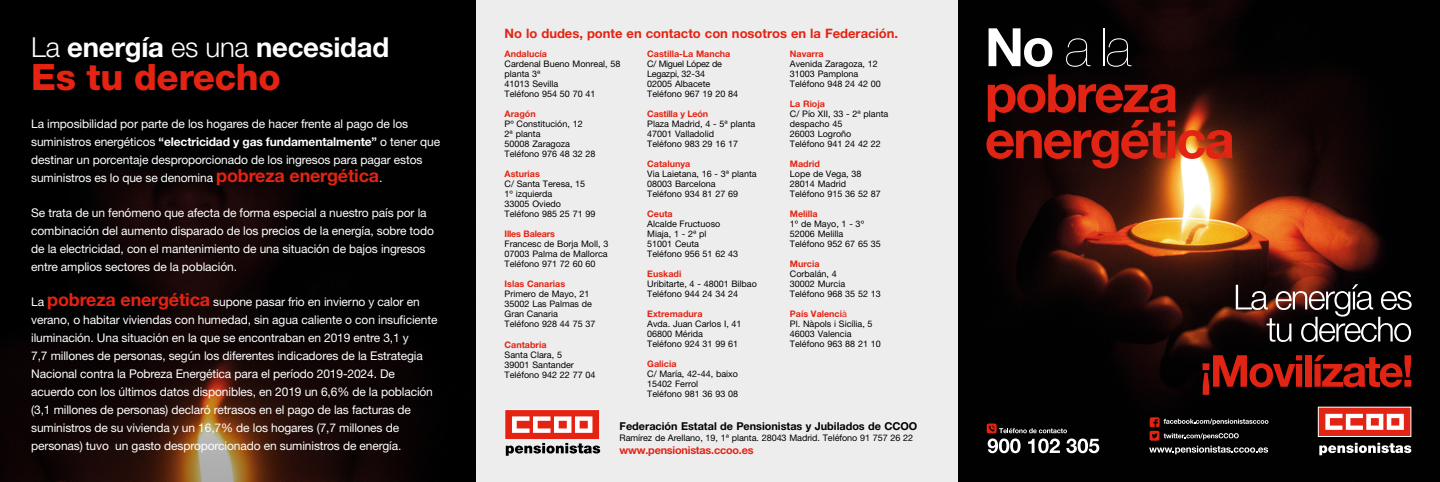
<style>
.page{position:relative;width:1440px;height:482px;background:#fff}
.page>*{position:absolute;margin:0;border:0;box-sizing:border-box;transform-origin:0 0}
.t1{font:800 36.4px "Helvetica Neue LT Std";letter-spacing:-.01em;color:#e42313}
.t2{font:700 27.6px "Helvetica Neue LT Std";letter-spacing:-.01em;color:#fff}
.t3{font:700 13px "Helvetica Neue LT Std";color:#e42313}
.t4{font:12px/18px "Helvetica Neue LT Std";letter-spacing:-.01em;color:#fff}
.t5{font:700 10.9px "Helvetica Neue LT Std";color:#000}
.t6{font:700 10.9px "Helvetica Neue LT Std";letter-spacing:-.02em;color:#e42313}
.t7{font:9.1px "Helvetica Neue LT Std";letter-spacing:-.005em;color:#000}
.t8{font:9px/10px "Helvetica Neue LT Std";color:#000}
.t9{font:700 9px "Helvetica Neue LT Std";color:#e42313}
.t10{font:700 9px "Helvetica Neue LT Std";letter-spacing:-.02em;color:#e42313}
.s1{font-weight:300}
.s2{font-weight:700}
.s3{font-weight:700;font-size:18px;color:#e42313}
.s4{font-weight:700;color:#e42313}
.s5{color:#e42313}
</style>
<div class="page">
<div style="left:0;top:0;width:485px;height:482px;background:#000;opacity:.33"></div>
<div style="left:476px;top:0;width:482px;height:482px;background:#ededed"></div>
<div style="left:505px;top:409px;width:95px;height:31px;background:#e42313;border:1px solid #fff"></div>
<svg style="left:512px;top:416px;width:80px;height:17px"></svg>
<svg style="left:506px;top:443px;width:94px;height:13px"></svg>
<img style="left:958px;top:0;width:482px;height:482px">
<svg style="left:989px;top:28px;width:63px;height:39px"></svg>
<svg style="left:1066px;top:38px;width:25px;height:29px"></svg>
<hr style="left:1104px;top:28px;width:1px;height:38px;background:#fff">
<svg style="left:1107px;top:38px;width:24px;height:29px"></svg>
<svg style="left:986px;top:74px;width:247px;height:95px;background:#67190f"></svg>
<svg style="left:1203px;top:355px;width:99px;height:40px;background:#5e0f09"></svg>
<div style="left:1305px;top:355px;width:6px;height:32px;background:#e22415"></div>
<svg style="left:1314px;top:355px;width:97px;height:32px;background:#71120b"></svg>
<div style="left:1319px;top:407px;width:92px;height:29px;background:#e22415"></div>
<div style="left:1318px;top:407px;width:93px;height:30px;border:1px solid #fff"></div>
<svg style="left:1325px;top:414px;width:79px;height:16px"></svg>
<svg style="left:1319px;top:443px;width:92px;height:12px"></svg>
<svg style="left:1149px;top:417px;width:119px;height:37px;background:#322b2b"></svg>
<div style="left:987px;top:423px;width:10px;height:10px;background:#e22415;border-radius:2px"></div>
<svg style="left:988px;top:425px;width:111px;height:28px"></svg>
<svg style="left:1236px;top:284px;width:176px;height:58px;background:#433736"></svg>
<h2 class="t2" style="left:31px;top:30px;width:360px"><span class="s1">La</span> energía <span class="s1">es una</span> necesidad</h2>
<h1 class="t1" style="left:31px;top:56px;width:251px">Es tu derecho</h1>
<p class="t4" style="left:31px;top:114px;width:410px">La imposibilidad por parte de los hogares de hacer frente al pago de los suministros energéticos <span class="s2">“electricidad y gas fundamentalmente”</span> o tener que destinar un porcentaje desproporcionado de los ingresos para pagar estos suministros es lo que se denomina <span class="s3">pobreza energética</span>.</p>
<p class="t4" style="left:31px;top:203px;width:404px">Se trata de un fenómeno que afecta de forma especial a nuestro país por la combinación del aumento disparado de los precios de la energía, sobre todo de la electricidad, con el mantenimiento de una situación de bajos ingresos entre amplios sectores de la población.</p>
<p class="t4" style="left:31px;top:292px;width:408px">La <span class="s3">pobreza energética</span> supone pasar frio en invierno y calor en verano, o habitar viviendas con humedad, sin agua caliente o con insuficiente iluminación. Una situación en la que se encontraban en 2019 entre 3,1 y<br>7,7 millones de personas, según los diferentes indicadores de la Estrategia Nacional contra la Pobreza Energética para el período 2019-2024. De acuerdo con los últimos datos disponibles, en 2019 un 6,6% de la población (3,1 millones de personas) declaró retrasos en el pago de las facturas de suministros de su vivienda y un 16,7% de los hogares (7,7 millones de personas) tuvo un gasto desproporcionado en suministros de energía.</p>
<p class="t3" style="left:505px;top:25px;width:395px">No lo dudes, ponte en contacto con nosotros en la Federación.</p>
<p class="t9" style="left:505px;top:49px;width:44px">Andalucía</p>
<p class="t8" style="left:505px;top:59px;width:117px">Cardenal Bueno Monreal, 58 planta 3ª<br>41013 Sevilla<br>Teléfono 954 50 70 41</p>
<p class="t9" style="left:505px;top:109px;width:33px">Aragón</p>
<p class="t8" style="left:505px;top:119px;width:92px">Pº Constitución, 12<br>2ª planta<br>50008 Zaragoza<br>Teléfono 976 48 32 28</p>
<p class="t9" style="left:505px;top:169px;width:37px">Asturias</p>
<p class="t8" style="left:505px;top:179px;width:92px">C/ Santa Teresa, 15<br>1º izquierda<br>33005 Oviedo<br>Teléfono 985 25 71 99</p>
<p class="t10" style="left:505px;top:229px;width:52px">Illes Balears</p>
<p class="t8" style="left:505px;top:239px;width:105px;text-align:justify">Francesc de Borja Moll, 3<br>07003 Palma de Mallorca Teléfono 971 72 60 60</p>
<p class="t9" style="left:505px;top:279px;width:62px">Islas Canarias</p>
<p class="t8" style="left:505px;top:289px;width:92px">Primero de Mayo, 21<br>35002 Las Palmas de<br>Gran Canaria<br>Teléfono 928 44 75 37</p>
<p class="t9" style="left:505px;top:339px;width:43px">Cantabria</p>
<p class="t8" style="left:505px;top:349px;width:92px">Santa Clara, 5<br>39001 Santander<br>Teléfono 942 22 77 04</p>
<p class="t9" style="left:647px;top:49px;width:85px">Castilla-La Mancha</p>
<p class="t8" style="left:647px;top:59px;width:92px">C/ Miguel López de<br>Legazpi, 32-34<br>02005 Albacete<br>Teléfono 967 19 20 84</p>
<p class="t10" style="left:647px;top:109px;width:62px">Castilla y León</p>
<p class="t8" style="left:647px;top:119px;width:110px">Plaza Madrid, 4 - 5ª planta<br>47001 Valladolid<br>Teléfono 983 29 16 17</p>
<p class="t9" style="left:647px;top:159px;width:45px">Catalunya</p>
<p class="t8" style="left:647px;top:169px;width:111px">Via Laietana, 16 - 3ª planta<br>08003 Barcelona<br>Teléfono 934 81 27 69</p>
<p class="t9" style="left:647px;top:209px;width:27px">Ceuta</p>
<p class="t8" style="left:647px;top:219px;width:92px">Alcalde Fructuoso<br>Miaja, 1 - 2ª pl<br>51001 Ceuta<br>Teléfono 956 51 62 43</p>
<p class="t9" style="left:647px;top:269px;width:36px">Euskadi</p>
<p class="t8" style="left:647px;top:279px;width:111px">Uribitarte, 4 - 48001 Bilbao<br>Teléfono 944 24 34 24</p>
<p class="t9" style="left:647px;top:309px;width:57px">Extremadura</p>
<p class="t8" style="left:647px;top:319px;width:96px">Avda. Juan Carlos I, 41<br>06800 Mérida<br>Teléfono 924 31 99 61</p>
<p class="t9" style="left:647px;top:359px;width:31px">Galicia</p>
<p class="t8" style="left:647px;top:369px;width:92px">C/ María, 42-44, baixo<br>15402 Ferrol<br>Teléfono 981 36 93 08</p>
<p class="t9" style="left:790px;top:49px;width:35px">Navarra</p>
<p class="t8" style="left:790px;top:59px;width:92px">Avenida Zaragoza, 12<br>31003 Pamplona<br>Teléfono 948 24 42 00</p>
<p class="t9" style="left:790px;top:99px;width:37px">La Rioja</p>
<p class="t8" style="left:790px;top:109px;width:100px">C/ Pío XII, 33 - 2ª planta despacho 45<br>26003 Logroño<br>Teléfono 941 24 42 22</p>
<p class="t9" style="left:790px;top:159px;width:32px">Madrid</p>
<p class="t8" style="left:790px;top:169px;width:92px">Lope de Vega, 38<br>28014 Madrid<br>Teléfono 915 36 52 87</p>
<p class="t9" style="left:790px;top:209px;width:29px">Melilla</p>
<p class="t8" style="left:790px;top:219px;width:92px">1º de Mayo, 1 - 3º<br>52006 Melilla<br>Teléfono 952 67 65 35</p>
<p class="t9" style="left:790px;top:259px;width:31px">Murcia</p>
<p class="t8" style="left:790px;top:269px;width:92px">Corbalán, 4<br>30002 Murcia<br>Teléfono 968 35 52 13</p>
<p class="t8" style="left:790px;top:309px;width:92px"><span class="s4">País Valenci</span><span class="s5">à<br></span>Pl. Nàpols i Sicília, 5<br>46003 Valencia<br>Teléfono 963 88 21 10</p>
<p class="t5" style="left:620px;top:419px;width:299px">Federación Estatal de Pensionistas y Jubilados de CCOO</p>
<p class="t7" style="left:620px;top:432px;width:295px">Ramírez de Arellano, 19, 1ª planta. 28043 Madrid. Teléfono 91 757 26 22</p>
<p class="t6" style="left:620px;top:443px;width:135px">www.pensionistas.ccoo.es</p>
</div>
